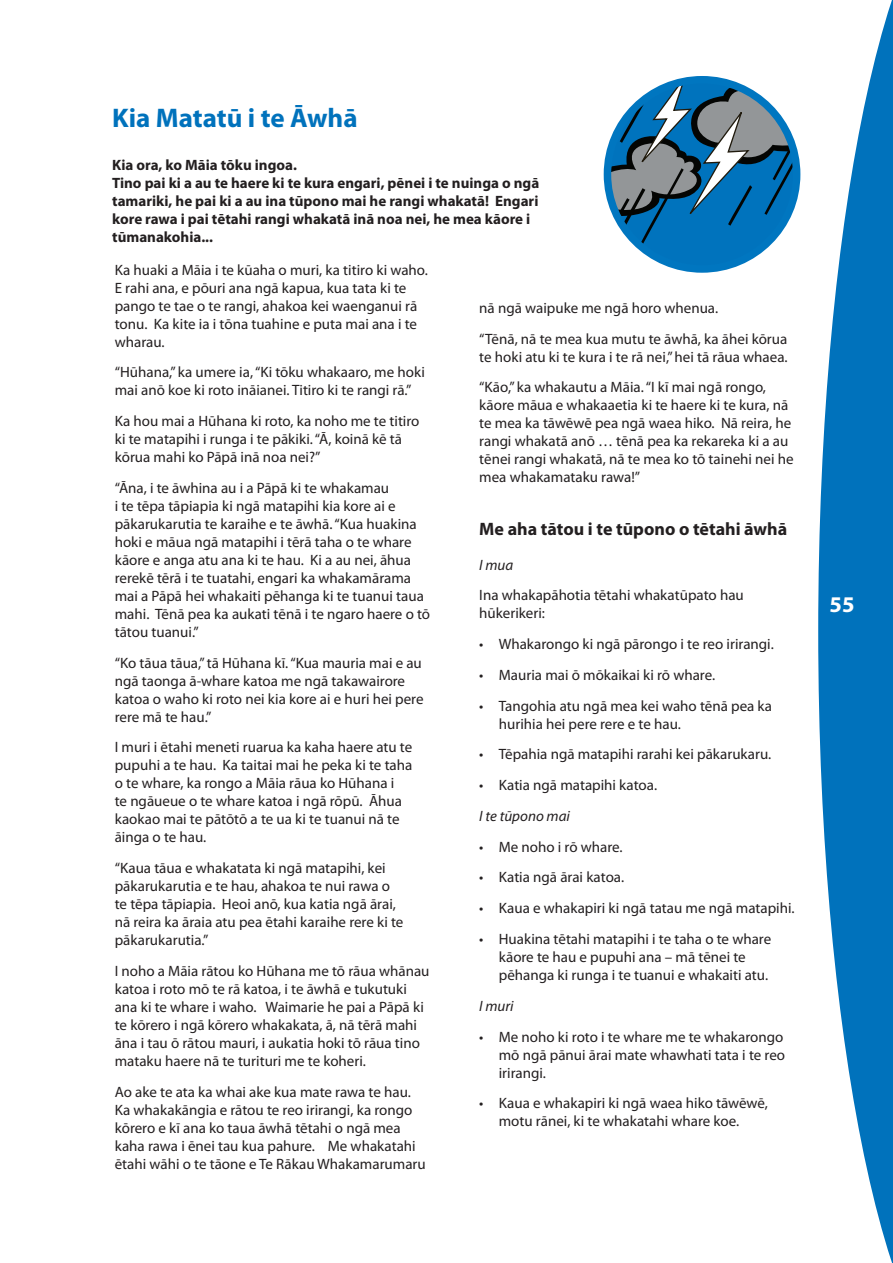
<style>
.page{position:relative;width:893px;height:1263px;background:#fff}
.page>*{position:absolute;margin:0;border:0;box-sizing:border-box;transform-origin:0 0}
.headline{font:700 27px "Myriad Pro";color:#0072bc}
.t1{font:700 22.5px "Myriad Pro";color:#fff}
.emp{font:700 18px "Myriad Pro";color:#231f20}
.contents{font:15px/18px "Myriad Pro";color:#231f20}
.bullets{font:15px/18px "Myriad Pro";color:#231f20}
.contents-2{font:700 15px/18px "Myriad Pro";color:#231f20}
.contents-3{font:italic 15px "Myriad Pro";color:#231f20}
</style>
<div class="page">
<svg style="left:818px;top:0;width:75px;height:1263px;fill:#0072bc"></svg>
<svg style="left:607px;top:80px;width:190px;height:189px"></svg>
<div style="left:604px;top:76px;width:196px;height:197px;border:8px solid #0076c0;border-radius:50%"></div>
<p class="headline" style="left:112px;top:100px;width:247px">Kia Matatū i te Āwhā</p>
<p class="contents-2" style="left:112px;top:156px;width:429px">Kia ora, ko Māia tōku ingoa.<br>Tino pai ki a au te haere ki te kura engari, pēnei i te nuinga o ngā tamariki, he pai ki a au ina tūpono mai he rangi whakatā! Engari kore rawa i pai tētahi rangi whakatā inā noa nei, he mea kāore i tūmanakohia...</p>
<p class="contents" style="left:115px;top:260px;width:315px">Ka huaki a Māia i te kūaha o muri, ka titiro ki waho.<br>E rahi ana, e pōuri ana ngā kapua, kua tata ki te pango te tae o te rangi, ahakoa kei waenganui rā tonu. Ka kite ia i tōna tuahine e puta mai ana i te wharau.</p>
<p class="contents" style="left:115px;top:363px;width:312px">“Hūhana,” ka umere ia,“Ki tōku whakaaro, me hoki mai anō koe ki roto ināianei. Titiro ki te rangi rā.”</p>
<p class="contents" style="left:115px;top:412px;width:306px">Ka hou mai a Hūhana ki roto, ka noho me te titiro ki te matapihi i runga i te pākiki.“Ā, koinā kē tā kōrua mahi ko Pāpā inā noa nei?”</p>
<p class="contents" style="left:115px;top:479px;width:317px">“Āna, i te āwhina au i a Pāpā ki te whakamau<br>i te tēpa tāpiapia ki ngā matapihi kia kore ai e pākarukarutia te karaihe e te āwhā.“Kua huakina hoki e māua ngā matapihi i tērā taha o te whare kāore e anga atu ana ki te hau. Ki a au nei, āhua rerekē tērā i te tuatahi, engari ka whakamārama mai a Pāpā hei whakaiti pēhanga ki te tuanui taua mahi. Tēnā pea ka aukati tēnā i te ngaro haere o tō tātou tuanui.”</p>
<p class="contents" style="left:115px;top:653px;width:310px">“Ko tāua tāua,”tā Hūhana kī.“Kua mauria mai e au ngā taonga ā-whare katoa me ngā takawairore katoa o waho ki roto nei kia kore ai e huri hei pere rere mā te hau.”</p>
<p class="contents" style="left:115px;top:738px;width:299px">I muri i ētahi meneti ruarua ka kaha haere atu te pupuhi a te hau. Ka taitai mai he peka ki te taha o te whare, ka rongo a Māia rāua ko Hūhana i<br>te ngāueue o te whare katoa i ngā rōpū. Āhua kaokao mai te pātōtō a te ua ki te tuanui nā te āinga o te hau.</p>
<p class="contents" style="left:115px;top:859px;width:290px">“Kaua tāua e whakatata ki ngā matapihi, kei pākarukarutia e te hau, ahakoa te nui rawa o te tēpa tāpiapia. Heoi anō, kua katia ngā ārai, nā reira ka āraia atu pea ētahi karaihe rere ki te pākarukarutia.”</p>
<p class="contents" style="left:115px;top:962px;width:316px">I noho a Māia rātou ko Hūhana me tō rāua whānau katoa i roto mō te rā katoa, i te āwhā e tukutuki ana ki te whare i waho. Waimarie he pai a Pāpā ki te kōrero i ngā kōrero whakakata, ā, nā tērā mahi āna i tau ō rātou mauri, i aukatia hoki tō rāua tino mataku haere nā te turituri me te koheri.</p>
<p class="contents" style="left:115px;top:1082px;width:312px">Ao ake te ata ka whai ake kua mate rawa te hau.<br>Ka whakakāngia e rātou te reo irirangi, ka rongo kōrero e kī ana ko taua āwhā tētahi o ngā mea kaha rawa i ēnei tau kua pahure. Me whakatahi ētahi wāhi o te tāone e Te Rākau Whakamarumaru</p>
<p class="contents" style="left:479px;top:298px;width:240px">nā ngā waipuke me ngā horo whenua.</p>
<p class="contents" style="left:479px;top:329px;width:310px">“Tēnā, nā te mea kua mutu te āwhā, ka āhei kōrua te hoki atu ki te kura i te rā nei,”hei tā rāua whaea.</p>
<p class="contents" style="left:479px;top:378px;width:316px">“Kāo,” ka whakautu a Māia.“I kī mai ngā rongo, kāore māua e whakaaetia ki te haere ki te kura, nā te mea ka tāwēwē pea ngā waea hiko. Nā reira, he rangi whakatā anō … tēnā pea ka rekareka ki a au tēnei rangi whakatā, nā te mea ko tō tainehi nei he mea whakamataku rawa!”</p>
<p class="emp" style="left:479px;top:517px;width:309px">Me aha tātou i te tūpono o tētahi āwhā</p>
<p class="contents-3" style="left:479px;top:555px;width:35px">I mua</p>
<p class="contents" style="left:479px;top:586px;width:266px">Ina whakapāhotia tētahi whakatūpato hau hūkerikeri:</p>
<p class="bullets" style="left:479px;top:635px;width:296px">• Whakarongo ki ngā pārongo i te reo irirangi.</p>
<p class="bullets" style="left:479px;top:666px;width:237px">• Mauria mai ō mōkaikai ki rō whare.</p>
<p class="bullets" style="left:499px;top:696px;width:275px;text-indent:-20px">• Tangohia atu ngā mea kei waho tēnā pea ka hurihia hei pere rere e te hau.</p>
<p class="bullets" style="left:479px;top:745px;width:294px">• Tēpahia ngā matapihi rarahi kei pākarukaru.</p>
<p class="bullets" style="left:479px;top:776px;width:179px">• Katia ngā matapihi katoa.</p>
<p class="contents-3" style="left:479px;top:807px;width:92px">I te tūpono mai</p>
<p class="bullets" style="left:479px;top:837px;width:145px">• Me noho i rō whare.</p>
<p class="bullets" style="left:479px;top:868px;width:146px">• Katia ngā ārai katoa.</p>
<p class="bullets" style="left:479px;top:899px;width:317px">• Kaua e whakapiri ki ngā tatau me ngā matapihi.</p>
<p class="bullets" style="left:499px;top:930px;width:274px;text-indent:-20px">• Huakina tētahi matapihi i te taha o te whare kāore te hau e pupuhi ana – mā tēnei te pēhanga ki runga i te tuanui e whakaiti atu.</p>
<p class="contents-3" style="left:479px;top:996px;width:36px">I muri</p>
<p class="bullets" style="left:499px;top:1027px;width:288px;text-align:justify;text-indent:-20px">• Me noho ki roto i te whare me te whakarongo mō ngā pānui ārai mate whawhati tata i te reo irirangi.</p>
<p class="bullets" style="left:499px;top:1094px;width:271px;text-indent:-20px">• Kaua e whakapiri ki ngā waea hiko tāwēwē, motu rānei, ki te whakatahi whare koe.</p>
<h2 class="t1" style="left:829px;top:590px;width:26px">55</h2>
</div>
